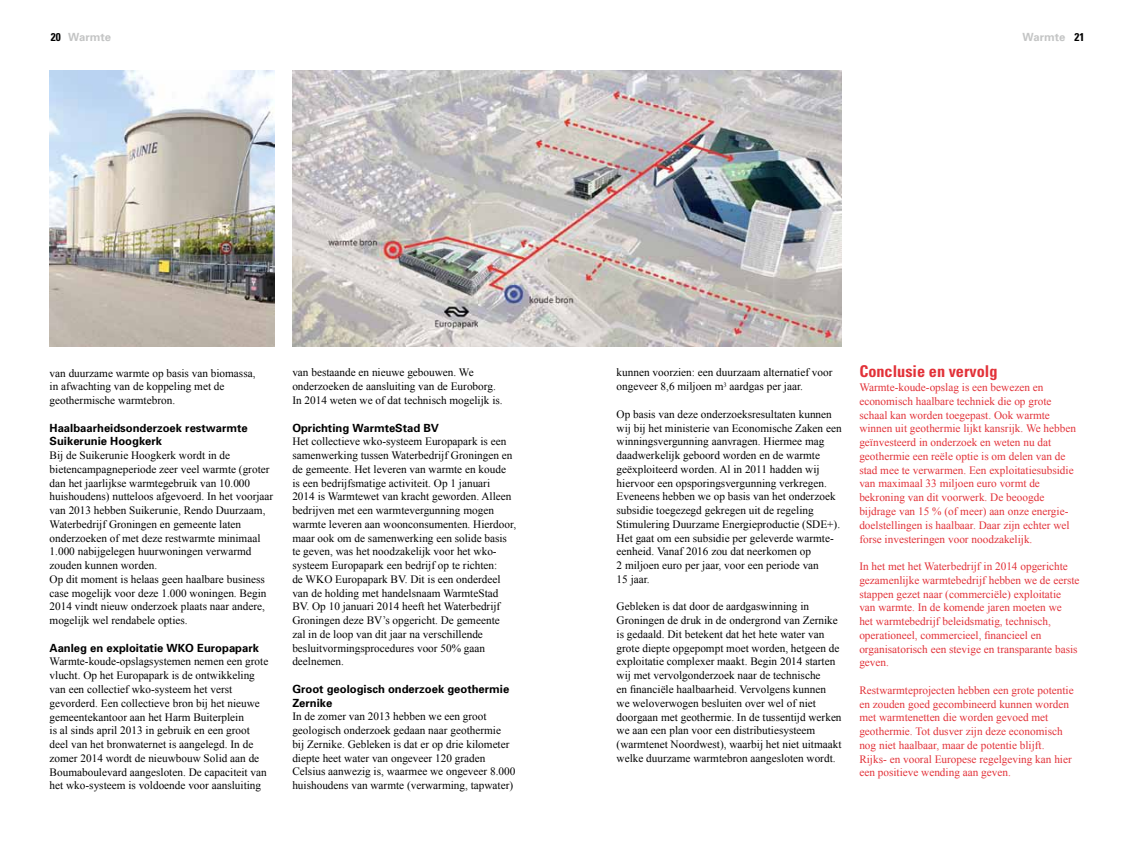
<style>
.page{position:relative;width:1134px;height:851px;background:#fff}
.page>*{position:absolute;margin:0;border:0;box-sizing:border-box;transform-origin:0 0}
.t1{font:700 condensed 16.25px "Univers";color:#e23138}
.t2{font:11.25px/13.8px "Times New Roman";color:#000}
.t3{font:11.25px/13.8px "Times New Roman";color:#e23138}
.t4{font:700 11.25px/13.8px "Univers";color:#000}
.t5{font:700 11.25px "Univers";color:#c4c5c5}
.s1{font-stretch:condensed;color:#000}
</style>
<div class="page">
<img style="left:292px;top:71px;width:550px;height:275px">
<img style="left:50px;top:71px;width:224px;height:275px">
<p class="t5" style="left:51px;top:31px;width:62px"><span class="s1">20</span> Warmte</p>
<p class="t5" style="left:1022px;top:31px;width:63px">Warmte <span class="s1">21</span></p>
<p class="t2" style="left:50px;top:365px;width:207px">van duurzame warmte op basis van biomassa, in afwachting van de koppeling met de geothermische warmtebron.</p>
<p class="t4" style="left:50px;top:420px;width:200px">Haalbaarheidsonderzoek restwarmte<br>Suikerunie Hoogkerk</p>
<p class="t2" style="left:50px;top:448px;width:225px">Bij de Suikerunie Hoogkerk wordt in de bietencampagneperiode zeer veel warmte (groter dan het jaarlijkse warmtegebruik van 10.000 huishoudens) nutteloos afgevoerd. In het voorjaar van 2013 hebben Suikerunie, Rendo Duurzaam, Waterbedrijf Groningen en gemeente laten onderzoeken of met deze restwarmte minimaal 1.000 nabijgelegen huurwoningen verwarmd zouden kunnen worden.<br>Op dit moment is helaas geen haalbare business case mogelijk voor deze 1.000 woningen. Begin 2014 vindt nieuw onderzoek plaats naar andere, mogelijk wel rendabele opties.</p>
<p class="t4" style="left:50px;top:640px;width:211px">Aanleg en exploitatie WKO Europapark</p>
<p class="t2" style="left:50px;top:654px;width:220px">Warmte-koude-opslagsystemen nemen een grote vlucht. Op het Europapark is de ontwikkeling van een collectief wko-systeem het verst gevorderd. Een collectieve bron bij het nieuwe gemeentekantoor aan het Harm Buiterplein<br>is al sinds april 2013 in gebruik en een groot deel van het bronwaternet is aangelegd. In de zomer 2014 wordt de nieuwbouw Solid aan de Boumaboulevard aangesloten. De capaciteit van het wko-systeem is voldoende voor aansluiting</p>
<p class="t2" style="left:292px;top:365px;width:212px">van bestaande en nieuwe gebouwen. We onderzoeken de aansluiting van de Euroborg.<br>In 2014 weten we of dat technisch mogelijk is.</p>
<p class="t4" style="left:292px;top:420px;width:148px">Oprichting WarmteStad BV</p>
<p class="t2" style="left:292px;top:434px;width:225px">Het collectieve wko-systeem Europapark is een samenwerking tussen Waterbedrijf Groningen en de gemeente. Het leveren van warmte en koude is een bedrijfsmatige activiteit. Op 1 januari<br>2014 is Warmtewet van kracht geworden. Alleen bedrijven met een warmtevergunning mogen warmte leveren aan woonconsumenten. Hierdoor, maar ook om de samenwerking een solide basis te geven, was het noodzakelijk voor het wko&shy;systeem Europapark een bedrijf op te richten:<br>de WKO Europapark BV. Dit is een onderdeel van de holding met handelsnaam WarmteStad BV. Op 10 januari 2014 heeft het Waterbedrijf Groningen deze BV’s opgericht. De gemeente<br>zal in de loop van dit jaar na verschillende besluitvormingsprocedures voor 50% gaan deelnemen.</p>
<p class="t4" style="left:292px;top:682px;width:218px">Groot geologisch onderzoek geothermie<br>Zernike</p>
<p class="t2" style="left:292px;top:709px;width:225px">In de zomer van 2013 hebben we een groot geologisch onderzoek gedaan naar geothermie bij Zernike. Gebleken is dat er op drie kilometer diepte heet water van ongeveer 120 graden Celsius aanwezig is, waarmee we ongeveer 8.000 huishoudens van warmte (verwarming, tapwater)</p>
<p class="t2" style="left:617px;top:365px;width:217px">kunnen voorzien: een duurzaam alternatief voor ongeveer 8,6 miljoen m<sup>3</sup> aardgas per jaar.</p>
<p class="t2" style="left:617px;top:407px;width:227px">Op basis van deze onderzoeksresultaten kunnen wij bij het ministerie van Economische Zaken een winningsvergunning aanvragen. Hiermee mag daadwerkelijk geboord worden en de warmte geëxploiteerd worden. Al in 2011 hadden wij hiervoor een opsporingsvergunning verkregen.<br>Eveneens hebben we op basis van het onderzoek subsidie toegezegd gekregen uit de regeling Stimulering Duurzame Energieproductie (SDE+).<br>Het gaat om een subsidie per geleverde warmte&shy;eenheid. Vanaf 2016 zou dat neerkomen op<br>2 miljoen euro per jaar, voor een periode van<br>15 jaar.</p>
<p class="t2" style="left:617px;top:599px;width:226px">Gebleken is dat door de aardgaswinning in Groningen de druk in de ondergrond van Zernike is gedaald. Dit betekent dat het hete water van grote diepte opgepompt moet worden, hetgeen de exploitatie complexer maakt. Begin 2014 starten wij met vervolgonderzoek naar de technische<br>en financiële haalbaarheid. Vervolgens kunnen we weloverwogen besluiten over wel of niet doorgaan met geothermie. In de tussentijd werken we aan een plan voor een distributiesysteem (warmtenet Noordwest), waarbij het niet uitmaakt welke duurzame warmtebron aangesloten wordt.</p>
<h1 class="t1" style="left:859px;top:361px;width:140px">Conclusie en vervolg</h1>
<p class="t3" style="left:859px;top:380px;width:218px">Warmte-koude-opslag is een bewezen en economisch haalbare techniek die op grote schaal kan worden toegepast. Ook warmte winnen uit geothermie lijkt kansrijk. We hebben geïnvesteerd in onderzoek en weten nu dat geothermie een reële optie is om delen van de stad mee te verwarmen. Een exploitatiesubsidie van maximaal 33 miljoen euro vormt de bekroning van dit voorwerk. De beoogde bijdrage van 15 % (of meer) aan onze energie&shy;doelstellingen is haalbaar. Daar zijn echter wel forse investeringen voor noodzakelijk.</p>
<p class="t3" style="left:859px;top:559px;width:222px">In het met het Waterbedrijf in 2014 opgerichte gezamenlijke warmtebedrijf hebben we de eerste stappen gezet naar (commerciële) exploitatie van warmte. In de komende jaren moeten we<br>het warmtebedrijf beleidsmatig, technisch, operationeel, commercieel, financieel en organisatorisch een stevige en transparante basis geven.</p>
<p class="t3" style="left:859px;top:683px;width:216px">Restwarmteprojecten hebben een grote potentie en zouden goed gecombineerd kunnen worden met warmtenetten die worden gevoed met geothermie. Tot dusver zijn deze economisch nog niet haalbaar, maar de potentie blijft.<br>Rijks- en vooral Europese regelgeving kan hier een positieve wending aan geven.</p>
</div>
